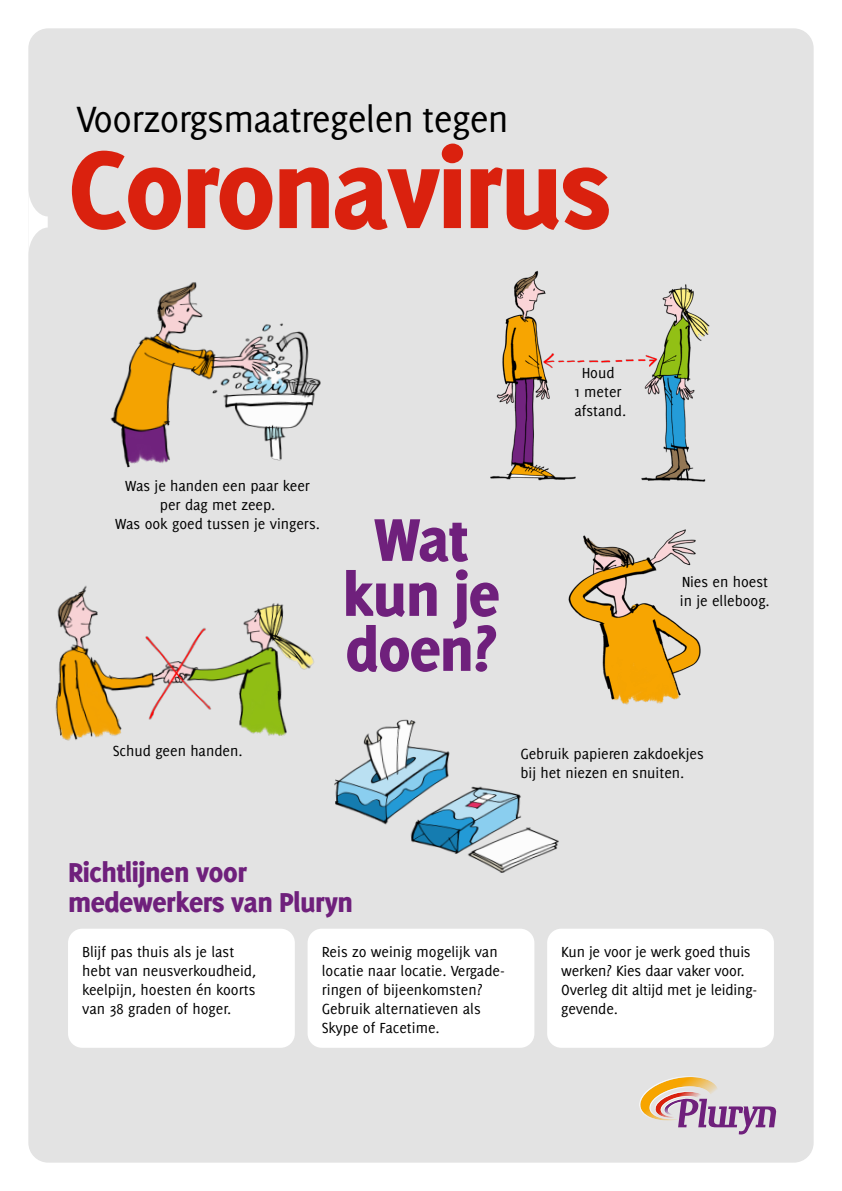
<style>
.page{position:relative;width:842px;height:1191px;background:#fff}
.page>*{position:absolute;margin:0;border:0;box-sizing:border-box;transform-origin:0 0}
.t1{font:800 120px "Delicious";letter-spacing:-.02em;color:#da210e}
.t2{font:800 66px/55px "Delicious";letter-spacing:-.015em;color:#6f207c;text-align:center}
.t3{font:40px "Delicious";letter-spacing:-.015em;color:#000}
.t4{font:800 30px/30px "Delicious";letter-spacing:-.015em;color:#6f207c}
.t5{font:16px/19px "Delicious";color:#000}
</style>
<div class="page">
<div style="left:28px;top:28px;width:786px;height:1134px;background:#e3e3e3;border-radius:20px"></div>
<img style="left:55px;top:585px;width:259px;height:156px">
<img style="left:110px;top:282px;width:211px;height:186px">
<img style="left:334px;top:719px;width:225px;height:154px">
<img style="left:568px;top:529px;width:133px;height:176px">
<img style="left:490px;top:270px;width:220px;height:212px">
<svg style="left:28px;top:191px;width:20px;height:62px"></svg>
<svg style="left:639px;top:1076px;width:137px;height:58px"></svg>
<div style="left:561px;top:367px;width:74px;height:49px;background:#e3e3e3"></div>
<div style="left:68px;top:928px;width:227px;height:119px;background:#fff;border-radius:14px"></div>
<div style="left:547px;top:928px;width:227px;height:119px;background:#fff;border-radius:14px"></div>
<div style="left:308px;top:928px;width:226px;height:119px;background:#fff;border-radius:14px"></div>
<h3 class="t3" style="left:76px;top:96px;width:434px">Voorzorgsmaatregelen tegen</h3>
<h1 class="t1" style="left:68px;top:120px;width:544px">Coronavirus</h1>
<p class="t5" style="left:115px;top:476px;width:206px;text-align:center">Was je handen een paar keer per dag met zeep.<br>Was ook goed tussen je vingers.</p>
<h2 class="t2" style="left:342px;top:511px;width:159px">Wat kun je doen?</h2>
<p class="t5" style="left:574px;top:363px;width:53px;text-align:center">Houd<br>1 meter afstand.</p>
<p class="t5" style="left:680px;top:572px;width:91px">Nies en hoest in je elleboog.</p>
<p class="t5" style="left:113px;top:740px;width:131px">Schud geen handen.</p>
<p class="t5" style="left:520px;top:744px;width:185px">Gebruik papieren zakdoekjes bij het niezen en snuiten.</p>
<h3 class="t4" style="left:68px;top:857px;width:287px">Richtlijnen voor medewerkers van Pluryn</h3>
<p class="t5" style="left:82px;top:941px;width:176px">Blijf pas thuis als je last hebt van neusverkoudheid, keelpijn, hoesten én koorts van 38 graden of hoger.</p>
<p class="t5" style="left:561px;top:941px;width:197px">Kun je voor je werk goed thuis werken? Kies daar vaker voor.<br>Overleg dit altijd met je leiding&shy;gevende.</p>
<p class="t5" style="left:322px;top:941px;width:185px">Reis zo weinig mogelijk van locatie naar locatie. Vergade&shy;ringen of bijeenkomsten?<br>Gebruik alternatieven als<br>Skype of Facetime.</p>
</div>
